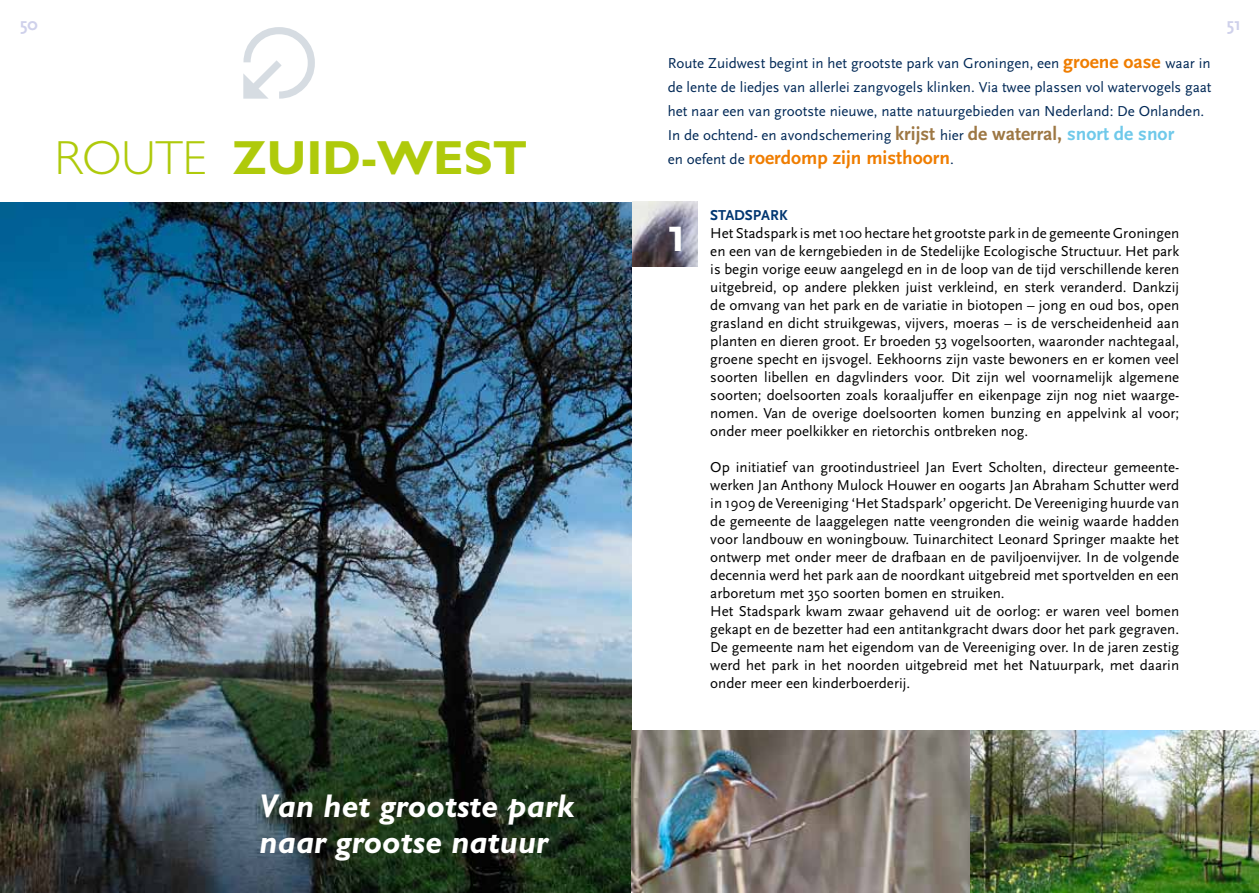
<style>
.page{position:relative;width:1259px;height:893px;background:#fff}
.page>*{position:absolute;margin:0;border:0;box-sizing:border-box;transform-origin:0 0}
.t1{font:700 49.5px "Scala Sans";color:#fff}
.t2{font:700 48.15px "M Gill Sans";color:#afca0b}
.t3{font:italic 700 33px/36px "M Gill Sans";color:#fff}
.t4{font:700 19.5px "Scala Sans";color:#ef7d00}
.t5{font:700 18px "Scala Sans";color:#cfd1eb}
.t6{font:15px/18px "Scala Sans";color:#000;text-align:justify}
.t7{font:15px/24px "Scala Sans";color:#002856}
.t8{font:700 15px "Scala Sans";letter-spacing:.01em;color:#003671}
.s1{font-weight:300}
.s2{font-weight:700;font-size:19.5px;color:#ef7d00}
.s3{font-weight:700;font-size:19.5px;color:#9d7743}
.s4{font-weight:700;font-size:19.5px;color:#6fc9ea}
.s5{font-weight:400;font-size:15px;color:#002856}
</style>
<div class="page">
<img style="left:0;top:203px;width:631px;height:690px">
<img style="left:969px;top:730px;width:290px;height:163px">
<img style="left:631px;top:730px;width:338px;height:163px">
<img style="left:632px;top:202px;width:65px;height:64px">
<p class="t5" style="left:20px;top:15px;width:19px">50</p>
<p class="t5" style="left:1226px;top:15px;width:16px">51</p>
<h2 class="t2" style="left:55px;top:131px;width:474px"><span class="s1">ROUTE</span> ZUID-WEST</h2>
<h3 class="t3" style="left:260px;top:787px;width:316px">Van het grootste park naar grootse natuur</h3>
<p class="t7" style="left:668px;top:52px;width:545px">Route Zuidwest begint in het grootste park van Groningen, een <span class="s2">groene oase</span> waar in de lente de liedjes van allerlei zangvogels klinken. Via twee plassen vol watervogels gaat het naar een van grootste nieuwe, natte natuurgebieden van Nederland: De Onlanden.<br>In de ochtend- en avondschemering <span class="s3">krijst</span> hier <span class="s3">de waterral,</span> <span class="s4">snort de snor</span></p>
<h3 class="t4" style="left:668px;top:147px;width:288px"><span class="s5">en oefent de</span> roerdomp zijn misthoorn<span class="s5">.</span></h3>
<h1 class="t1" style="left:667px;top:209px;width:21px">1</h1>
<p class="t8" style="left:710px;top:207px;width:77px">Stadspark</p>
<p class="t6" style="left:710px;top:224px;width:470px">Het Stadspark is met 100 hectare het grootste park in de gemeente Groningen en een van de kerngebieden in de Stedelijke Ecologische Structuur. Het park is begin vorige eeuw aangelegd en in de loop van de tijd verschillende keren uitgebreid, op andere plekken juist verkleind, en sterk veranderd. Dankzij de omvang van het park en de variatie in biotopen – jong en oud bos, open grasland en dicht struikgewas, vijvers, moeras – is de verscheidenheid aan planten en dieren groot. Er broeden 53 vogelsoorten, waaronder nachtegaal, groene specht en ijsvogel. Eekhoorns zijn vaste bewoners en er komen veel soorten libellen en dagvlinders voor. Dit zijn wel voornamelijk algemene soorten; doelsoorten zoals koraaljuffer en eikenpage zijn nog niet waarge&shy;nomen. Van de overige doelsoorten komen bunzing en appelvink al voor; onder meer poelkikker en rietorchis ontbreken nog.</p>
<p class="t6" style="left:710px;top:458px;width:470px;text-align:left">Op initiatief van grootindustrieel Jan Evert Scholten, directeur gemeente&shy;werken Jan Anthony Mulock Houwer en oogarts Jan Abraham Schutter werd in 1909 de Vereeniging ‘Het Stadspark’ opgericht. De Vereeniging huurde van de gemeente de laaggelegen natte veengronden die weinig waarde hadden voor landbouw en woningbouw. Tuinarchitect Leonard Springer maakte het ontwerp met onder meer de drafbaan en de paviljoenvijver. In de volgende decennia werd het park aan de noordkant uitgebreid met sportvelden en een arboretum met 350 soorten bomen en struiken.<br>Het Stadspark kwam zwaar gehavend uit de oorlog: er waren veel bomen gekapt en de bezetter had een antitankgracht dwars door het park gegraven.<br>De gemeente nam het eigendom van de Vereeniging over. In de jaren zestig werd het park in het noorden uitgebreid met het Natuurpark, met daarin onder meer een kinderboerderij.</p>
</div>
